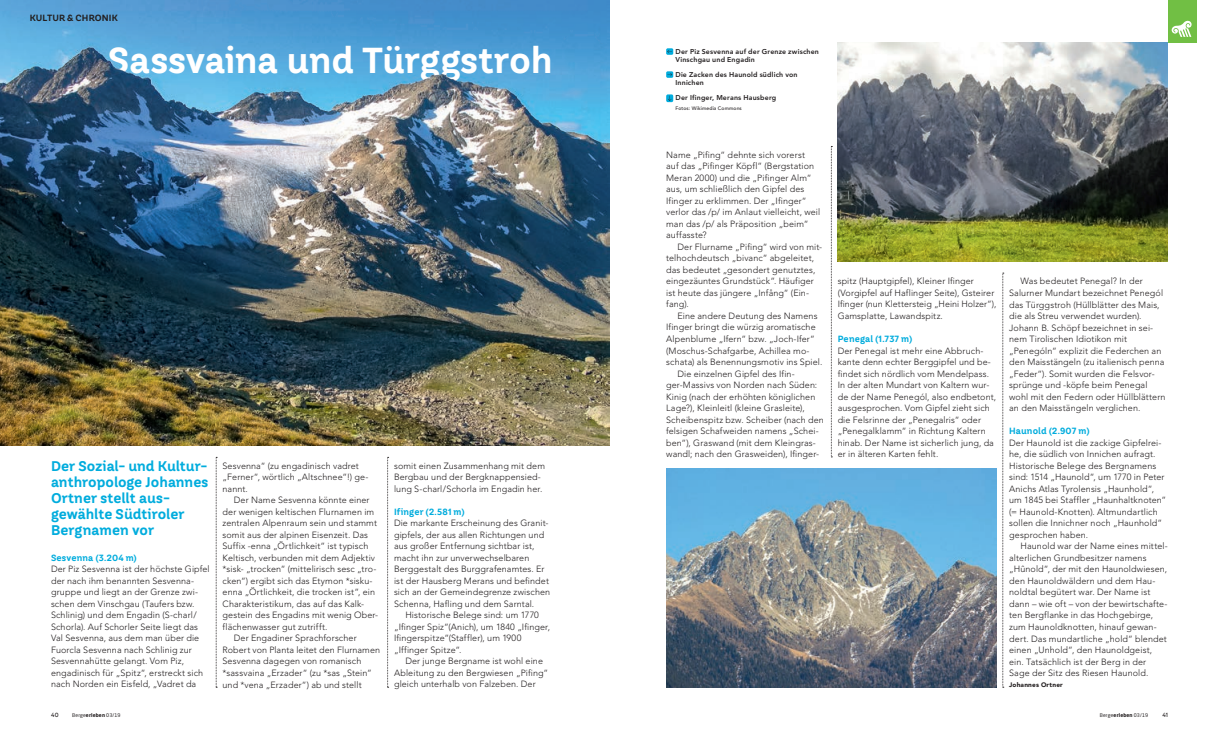
<style>
.page{position:relative;width:1219px;height:738px;background:#fff}
.page>*{position:absolute;margin:0;border:0;box-sizing:border-box;transform-origin:0 0}
.t1{font:700 36px "TT Hazelnuts";letter-spacing:-.01em;color:#fff}
.t2{font:700 14px/16px "TT Hazelnuts";letter-spacing:-.005em;color:#00acdd}
.t3{font:300 9px/11.5px "Avenir LT Std";letter-spacing:.01em;color:#231f20}
.t4{font:700 9px "TT Hazelnuts";letter-spacing:.015em;color:#00acdd}
.t5{font:700 9px "TT Hazelnuts";color:#231f20}
.t6{font:800 7px/8px "Avenir LT Std";letter-spacing:.025em;color:#231f20}
.t7{font:900 6.5px "Avenir LT Std";letter-spacing:.03em;color:#231f20}
.t8{font:500 6px "TT Hazelnuts";color:#231f20}
.t9{font:5px "Neo Sans Std";letter-spacing:.02em;color:#231f20}
.t10{font:500 5px "Avenir LT Std";letter-spacing:.03em;color:#231f20}
.s1{font-weight:700}
</style>
<div class="page">
<svg style="left:1003px;top:273px;width:1px;height:414px"></svg>
<svg style="left:831px;top:146px;width:1px;height:311px"></svg>
<svg style="left:216px;top:457px;width:1px;height:230px"></svg>
<svg style="left:387px;top:457px;width:2px;height:230px"></svg>
<img style="left:0;top:0;width:609px;height:445px">
<div style="left:1168px;top:0;width:28px;height:43px;background:#71bf44"></div>
<svg style="left:1171px;top:20px;width:21px;height:17px"></svg>
<svg style="left:666px;top:48px;width:7px;height:7px"></svg>
<svg style="left:666px;top:71px;width:7px;height:7px"></svg>
<svg style="left:666px;top:94px;width:7px;height:8px"></svg>
<img style="left:838px;top:43px;width:330px;height:218px">
<img style="left:666px;top:468px;width:330px;height:219px">
<p class="t5" style="left:30px;top:12px;width:13px">Kultur</p>
<p class="t5" style="left:67px;top:12px;width:22px">&amp; Chronik</p>
<h1 class="t1" style="left:108px;top:37px;width:447px">Sassvaina und Türggstroh</h1>
<p class="t6" style="left:675px;top:48px;width:145px">Der Piz Sesvenna auf der Grenze zwischen<br>Vinschgau und Engadin</p>
<p class="t6" style="left:675px;top:71px;width:124px">Die Zacken des Haunold südlich von<br>Innichen</p>
<p class="t6" style="left:675px;top:94px;width:102px">Der Ifinger, Merans Hausberg</p>
<p class="t10" style="left:675px;top:105px;width:68px">Fotos: Wikimedia Commons</p>
<h2 class="t2" style="left:51px;top:457px;width:159px">Der Sozial- und Kultur&shy;anthropologe Johannes<br>Ortner stellt aus&shy;gewählte Südtiroler<br>Bergnamen vor</h2>
<p class="t4" style="left:51px;top:551px;width:87px">Sesvenna (3.204 m)</p>
<p class="t3" style="left:51px;top:563px;width:160px">Der Piz Sesvenna ist der höchste Gipfel der nach ihm benannten Sesvenna&shy;gruppe und liegt an der Grenze zwi&shy;schen dem Vinschgau (Taufers bzw.<br>Schlinig) und dem Engadin (S-charl/ Schorla). Auf Schorler Seite liegt das Val Sesvenna, aus dem man über die Fuorcla Sesvenna nach Schlinig zur Sesvennahütte gelangt. Vom Piz, engadinisch für „Spitz“, erstreckt sich nach Norden ein Eisfeld, „Vadret da</p>
<p class="t3" style="left:223px;top:459px;width:147px">Sesvenna“ (zu engadinisch vadret „Ferner“, wörtlich „Altschnee“!) ge&shy;nannt.</p>
<p class="t3" style="left:234px;top:494px;width:137px">Der Name Sesvenna könnte einer</p>
<p class="t3" style="left:223px;top:505px;width:153px">der wenigen keltischen Flurnamen im</p>
<p class="t3" style="left:223px;top:517px;width:156px">zentralen Alpenraum sein und stammt</p>
<p class="t3" style="left:223px;top:528px;width:147px">somit aus der alpinen Eisenzeit. Das</p>
<p class="t3" style="left:223px;top:540px;width:147px">Suffix -enna „Örtlichkeit“ ist typisch</p>
<p class="t3" style="left:223px;top:551px;width:154px">Keltisch, verbunden mit dem Adjektiv</p>
<p class="t3" style="left:223px;top:563px;width:155px">*sisk- „trocken“ (mittelirisch sesc „tro-</p>
<p class="t3" style="left:223px;top:574px;width:152px">cken“) ergibt sich das Etymon *sisku-</p>
<p class="t3" style="left:223px;top:586px;width:154px">enna „Örtlichkeit, die trocken ist“, ein</p>
<p class="t3" style="left:223px;top:597px;width:143px">Charakteristikum, das auf das Kalk-</p>
<p class="t3" style="left:223px;top:609px;width:157px">gestein des Engadins mit wenig Ober-</p>
<p class="t3" style="left:223px;top:620px;width:107px">flächenwasser gut zutrifft.</p>
<p class="t3" style="left:234px;top:632px;width:124px">Der Engadiner Sprachforscher</p>
<p class="t3" style="left:223px;top:643px;width:159px">Robert von Planta leitet den Flurnamen</p>
<p class="t3" style="left:223px;top:655px;width:140px">Sesvenna dagegen von romanisch</p>
<p class="t3" style="left:223px;top:666px;width:151px">*sassvaina „Erzader“ (zu *sas „Stein“</p>
<p class="t3" style="left:223px;top:678px;width:141px">und *vena „Erzader“) ab und stellt</p>
<p class="t3" style="left:394px;top:459px;width:152px">somit einen Zusammenhang mit dem<br>Bergbau und der Bergknappensied&shy;lung S-charl/Schorla im Engadin her.</p>
<p class="t4" style="left:394px;top:505px;width:72px">Ifinger (2.581 m)</p>
<p class="t3" style="left:394px;top:517px;width:158px">Die markante Erscheinung des Granit&shy;gipfels, der aus allen Richtungen und aus großer Entfernung sichtbar ist, macht ihn zur unverwechselbaren Berggestalt des Burggrafenamtes. Er ist der Hausberg Merans und befindet sich an der Gemeindegrenze zwischen Schenna, Hafling und dem Sarntal.</p>
<p class="t3" style="left:394px;top:609px;width:158px;text-indent:11px">Historische Belege sind: um 1770 „Ifinger Spiz“(Anich), um 1840 „Ifinger, Ifingerspitze“(Staffler), um 1900 „Iffinger Spitze“.</p>
<p class="t3" style="left:394px;top:655px;width:156px;text-indent:11px">Der junge Bergname ist wohl eine<br>Ableitung zu den Bergwiesen „Pifing“ gleich unterhalb von Falzeben. Der</p>
<p class="t3" style="left:666px;top:149px;width:156px">Name „Pifing“ dehnte sich vorerst<br>auf das „Pifinger Köpfl“ (Bergstation Meran 2000) und die „Pifinger Alm“ aus, um schließlich den Gipfel des Ifinger zu erklimmen. Der „Ifinger“ verlor das /p/ im Anlaut vielleicht, weil man das /p/ als Präposition „beim“ auffasste?</p>
<p class="t3" style="left:666px;top:241px;width:158px;text-indent:11px">Der Flurname „Pifing“ wird von mit&shy;telhochdeutsch „bivanc“ abgeleitet, das bedeutet „gesondert genutztes, eingezäuntes Grundstück“. Häufiger ist heute das jüngere „Infång“ (Ein&shy;fang).</p>
<p class="t3" style="left:677px;top:310px;width:141px">Eine andere Deutung des Namens</p>
<p class="t3" style="left:666px;top:321px;width:151px">Ifinger bringt die würzig aromatische</p>
<p class="t3" style="left:666px;top:333px;width:150px">Alpenblume „Ifern“ bzw. „Joch-Ifer“</p>
<p class="t3" style="left:666px;top:344px;width:145px">(Moschus-Schafgarbe, Achillea mo-</p>
<p class="t3" style="left:666px;top:356px;width:158px">schata) als Benennungsmotiv ins Spiel.</p>
<p class="t3" style="left:677px;top:367px;width:119px">Die einzelnen Gipfel des Ifin-</p>
<p class="t3" style="left:666px;top:379px;width:153px">ger-Massivs von Norden nach Süden:</p>
<p class="t3" style="left:666px;top:390px;width:151px">Kinig (nach der erhöhten königlichen</p>
<p class="t3" style="left:666px;top:402px;width:140px">Lage?), Kleinleitl (kleine Grasleite),</p>
<p class="t3" style="left:666px;top:413px;width:159px">Scheibenspitz bzw. Scheiber (nach den</p>
<p class="t3" style="left:666px;top:425px;width:154px">felsigen Schafweiden namens „Schei-</p>
<p class="t3" style="left:666px;top:436px;width:151px">ben“), Graswand (mit dem Kleingras-</p>
<p class="t3" style="left:666px;top:448px;width:154px">wandl; nach den Grasweiden), Ifinger-</p>
<p class="t3" style="left:838px;top:275px;width:160px">spitz (Hauptgipfel), Kleiner Ifinger (Vorgipfel auf Haflinger Seite), Gsteirer Ifinger (nun Klettersteig „Heini Holzer“), Gamsplatte, Lawandspitz.</p>
<p class="t4" style="left:838px;top:332px;width:76px">Penegal (1.737 m)</p>
<p class="t3" style="left:838px;top:344px;width:160px">Der Penegal ist mehr eine Abbruch&shy;kante denn echter Berggipfel und be&shy;findet sich nördlich vom Mendelpass.<br>In der alten Mundart von Kaltern wur&shy;de der Name Penegól, also endbetont, ausgesprochen. Vom Gipfel zieht sich die Felsrinne der „Penegalris“ oder „Penegalklamm“ in Richtung Kaltern hinab. Der Name ist sicherlich jung, da er in älteren Karten fehlt.</p>
<p class="t3" style="left:1009px;top:275px;width:158px;text-indent:11px">Was bedeutet Penegal? In der Salurner Mundart bezeichnet Penegól das Türggstroh (Hüllblätter des Mais, die als Streu verwendet wurden).<br>Johann B. Schöpf bezeichnet in sei&shy;nem Tirolischen Idiotikon mit „Penególn“ explizit die Federchen an den Maisstängeln (zu italienisch penna „Feder“). Somit wurden die Felsvor&shy;sprünge und -köpfe beim Penegal wohl mit den Federn oder Hüllblättern an den Maisstängeln verglichen.</p>
<p class="t4" style="left:1009px;top:425px;width:82px">Haunold (2.907 m)</p>
<p class="t3" style="left:1009px;top:436px;width:159px">Der Haunold ist die zackige Gipfelrei&shy;he, die südlich von Innichen aufragt.<br>Historische Belege des Bergnamens sind: 1514 „Haunold“, um 1770 in Peter Anichs Atlas Tyrolensis „Haunhold“, um 1845 bei Staffler „Haunhaltknoten“ (= Haunold-Knotten). Altmundartlich sollen die Innichner noch „Haunhold“ gesprochen haben.</p>
<p class="t3" style="left:1009px;top:540px;width:160px;text-indent:11px">Haunold war der Name eines mittel&shy;alterlichen Grundbesitzer namens „Hûnold“, der mit den Haunoldwiesen, den Haunoldwäldern und dem Hau&shy;noldtal begütert war. Der Name ist dann – wie oft – von der bewirtschafte&shy;ten Bergflanke in das Hochgebirge, zum Haunoldknotten, hinauf gewan&shy;dert. Das mundartliche „hold“ blendet einen „Unhold“, den Haunoldgeist, ein. Tatsächlich ist der Berg in der Sage der Sitz des Riesen Haunold.</p>
<p class="t7" style="left:1009px;top:680px;width:55px">Johannes Ortner</p>
<p class="t8" style="left:51px;top:710px;width:9px">40</p>
<p class="t9" style="left:72px;top:711px;width:50px">Berge<span class="s1">erleben</span> 03/19</p>
<p class="t9" style="left:1100px;top:711px;width:50px">Berge<span class="s1">erleben</span> 03/19</p>
<p class="t8" style="left:1162px;top:710px;width:7px">41</p>
</div>
